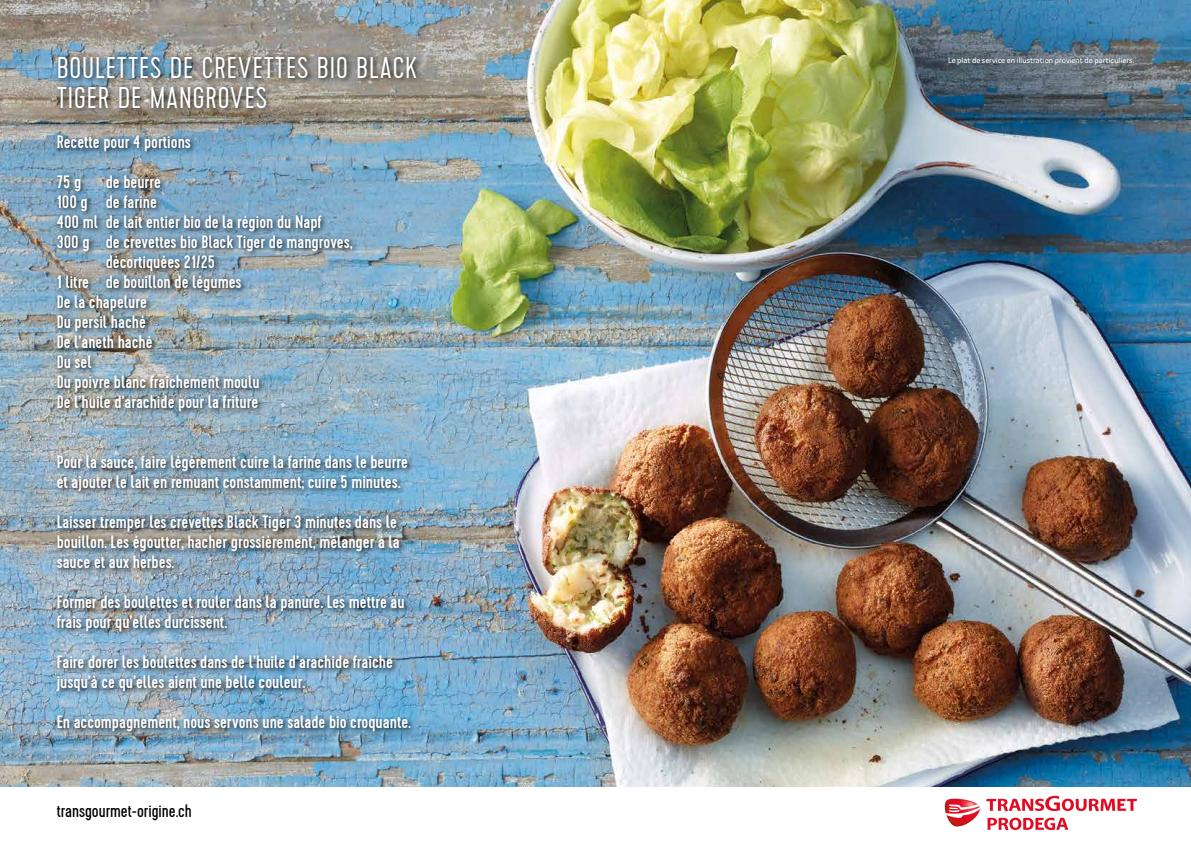
<style>
.page{position:relative;width:1191px;height:842px;background:#fff}
.page>*{position:absolute;margin:0;border:0;box-sizing:border-box;transform-origin:0 0}
.t1{font:300 30px/30px "Cervo";letter-spacing:.03em;color:#fff}
.t2{font:500 18px/20px "Cervo";color:#fff}
.t3{font:18px "Cervo";color:#000}
.t4{font:8px "Transgourmet";color:#fff}
</style>
<div class="page">
<img style="left:0;top:0;width:1191px;height:787px">
<div style="left:53px;top:53px;width:370px;height:685px;background:#000;opacity:.88"></div>
<svg style="left:944px;top:796px;width:193px;height:34px"></svg>
<h1 class="t1" style="left:57px;top:54px;width:362px">BOULETTES DE CREVETTES BIO BLACK<br>TIGER DE MANGROVES</h1>
<p class="t2" style="left:57px;top:132px;width:136px">Recette pour 4 portions</p>
<p class="t2" style="left:57px;top:172px;width:26px">75 g</p>
<p class="t2" style="left:106px;top:172px;width:57px">de beurre</p>
<p class="t2" style="left:57px;top:192px;width:102px">100 g de farine</p>
<p class="t2" style="left:57px;top:212px;width:266px">400 ml de lait entier bio de la région du Napf</p>
<p class="t2" style="left:57px;top:232px;width:297px">300 g de crevettes bio Black Tiger de mangroves,</p>
<p class="t2" style="left:106px;top:252px;width:111px">décortiquées 21/25</p>
<p class="t2" style="left:57px;top:272px;width:186px">1 litre de bouillon de légumes</p>
<p class="t2" style="left:57px;top:292px;width:92px">De la chapelure</p>
<p class="t2" style="left:57px;top:312px;width:91px">Du persil haché</p>
<p class="t2" style="left:57px;top:332px;width:97px">De l’aneth haché</p>
<p class="t2" style="left:57px;top:352px;width:36px">Du sel</p>
<p class="t2" style="left:57px;top:372px;width:204px">Du poivre blanc fraîchement moulu</p>
<p class="t2" style="left:57px;top:392px;width:203px">De l’huile d’arachide pour la friture</p>
<p class="t2" style="left:57px;top:452px;width:353px">Pour la sauce, faire légèrement cuire la farine dans le beurre et ajouter le lait en remuant constamment; cuire 5 minutes.</p>
<p class="t2" style="left:57px;top:512px;width:344px">Laisser tremper les crevettes Black Tiger 3 minutes dans le bouillon. Les égoutter, hacher grossièrement, mélanger à la sauce et aux herbes.</p>
<p class="t2" style="left:57px;top:592px;width:349px">Former des boulettes et rouler dans la panure. Les mettre au frais pour qu’elles durcissent.</p>
<p class="t2" style="left:57px;top:652px;width:338px">Faire dorer les boulettes dans de l’huile d’arachide fraîche jusqu’à ce qu’elles aient une belle couleur.</p>
<p class="t2" style="left:57px;top:712px;width:356px">En accompagnement, nous servons une salade bio croquante.</p>
<p class="t3" style="left:57px;top:801px;width:137px">transgourmet-origine.ch</p>
<p class="t4" style="left:948px;top:56px;width:188px">Le plat de service en illustration provient de particuliers.</p>
</div>
